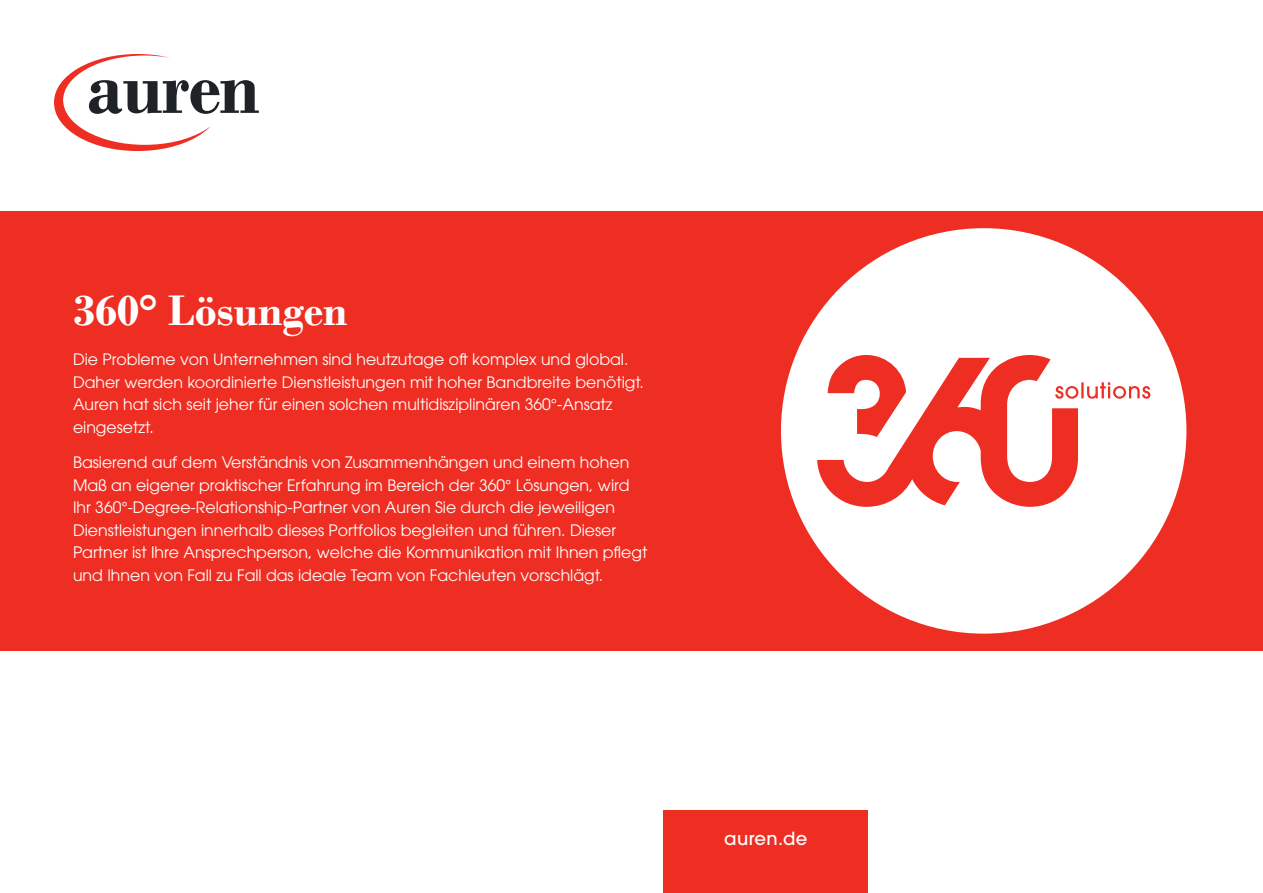
<style>
.page{position:relative;width:1263px;height:893px;background:#fff}
.page>*{position:absolute;margin:0;border:0;box-sizing:border-box;transform-origin:0 0}
.t1{font:700 45px "Bodoni";color:#fff}
.t2{font:500 18px "ITC Avant Garde Pro";letter-spacing:.02em;color:#fff}
.t3{font:15.75px/22.5px "ITC Avant Garde Pro";color:#fff}
</style>
<div class="page">
<div style="left:0;top:211px;width:1263px;height:440px;background:#ee2e22"></div>
<svg style="left:54px;top:54px;width:205px;height:97px"></svg>
<div style="left:663px;top:810px;width:205px;height:83px;background:#ee2e22"></div>
<div style="left:781px;top:228px;width:405px;height:406px;background:#fff;border-radius:50%"></div>
<svg style="left:817px;top:355px;width:333px;height:152px"></svg>
<h1 class="t1" style="left:73px;top:283px;width:276px">360° Lösungen</h1>
<p class="t3" style="left:73px;top:348px;width:572px">Die Probleme von Unternehmen sind heutzutage oft komplex und global.<br>Daher werden koordinierte Dienstleistungen mit hoher Bandbreite benötigt.<br>Auren hat sich seit jeher für einen solchen multidisziplinären 360°-Ansatz eingesetzt.</p>
<p class="t3" style="left:73px;top:451px;width:576px">Basierend auf dem Verständnis von Zusammenhängen und einem hohen Maß an eigener praktischer Erfahrung im Bereich der 360° Lösungen, wird Ihr 360°-Degree-Relationship-Partner von Auren Sie durch die jeweiligen Dienstleistungen innerhalb dieses Portfolios begleiten und führen. Dieser Partner ist Ihre Ansprechperson, welche die Kommunikation mit Ihnen pflegt und Ihnen von Fall zu Fall das ideale Team von Fachleuten vorschlägt.</p>
<p class="t2" style="left:724px;top:827px;width:85px">auren.de</p>
</div>
